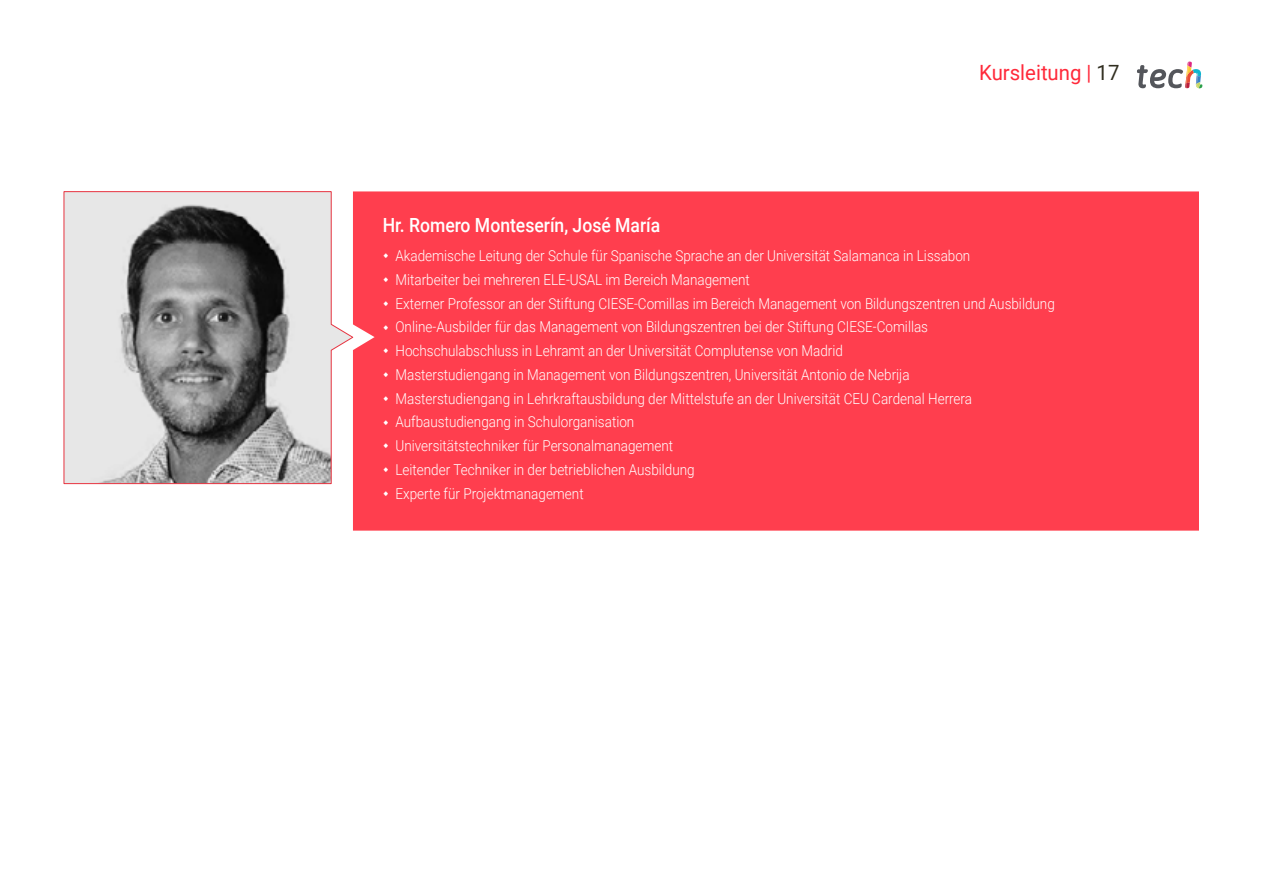
<style>
.page{position:relative;width:1263px;height:893px;background:#fff}
.page>*{position:absolute;margin:0;border:0;box-sizing:border-box;transform-origin:0 0}
.t1{font:21px "Roboto";color:#ff293a}
.t2{font:500 19.5px "Roboto";color:#fff;scale:.9 1}
.t3{font:300 15px/23.7px "Roboto";color:#fff;scale:.9 1}
.s1{color:#312e20}
</style>
<div class="page">
<svg style="left:1137px;top:62px;width:65px;height:27px"></svg>
<div style="left:353px;top:191px;width:846px;height:340px;background:#ff3e4e"></div>
<svg style="left:64px;top:191px;width:289px;height:293px;background:#afadad"></svg>
<svg style="left:384px;top:253px;width:4px;height:5px"></svg>
<svg style="left:384px;top:277px;width:4px;height:5px"></svg>
<svg style="left:384px;top:301px;width:4px;height:5px"></svg>
<svg style="left:384px;top:325px;width:4px;height:5px"></svg>
<svg style="left:384px;top:348px;width:4px;height:5px"></svg>
<svg style="left:384px;top:372px;width:4px;height:5px"></svg>
<svg style="left:384px;top:396px;width:4px;height:5px"></svg>
<svg style="left:384px;top:420px;width:4px;height:5px"></svg>
<svg style="left:384px;top:443px;width:4px;height:5px"></svg>
<svg style="left:384px;top:467px;width:4px;height:5px"></svg>
<svg style="left:384px;top:491px;width:4px;height:5px"></svg>
<h1 class="t1" style="left:979px;top:57px;width:142px">Kursleitung | <span class="s1">17</span></h1>
<h2 class="t2" style="left:383px;top:212px;width:310px">Hr. Romero Monteserín, José María</h2>
<p class="t3" style="left:395px;top:243px;width:734px">Akademische Leitung der Schule für Spanische Sprache an der Universität Salamanca in Lissabon<br>Mitarbeiter bei mehreren ELE-USAL im Bereich Management<br>Externer Professor an der Stiftung CIESE-Comillas im Bereich Management von Bildungszentren und Ausbildung Online-Ausbilder für das Management von Bildungszentren bei der Stiftung CIESE-Comillas Hochschulabschluss in Lehramt an der Universität Complutense von Madrid<br>Masterstudiengang in Management von Bildungszentren, Universität Antonio de Nebrija<br>Masterstudiengang in Lehrkraftausbildung der Mittelstufe an der Universität CEU Cardenal Herrera Aufbaustudiengang in Schulorganisation<br>Universitätstechniker für Personalmanagement<br>Leitender Techniker in der betrieblichen Ausbildung<br>Experte für Projektmanagement</p>
</div>
